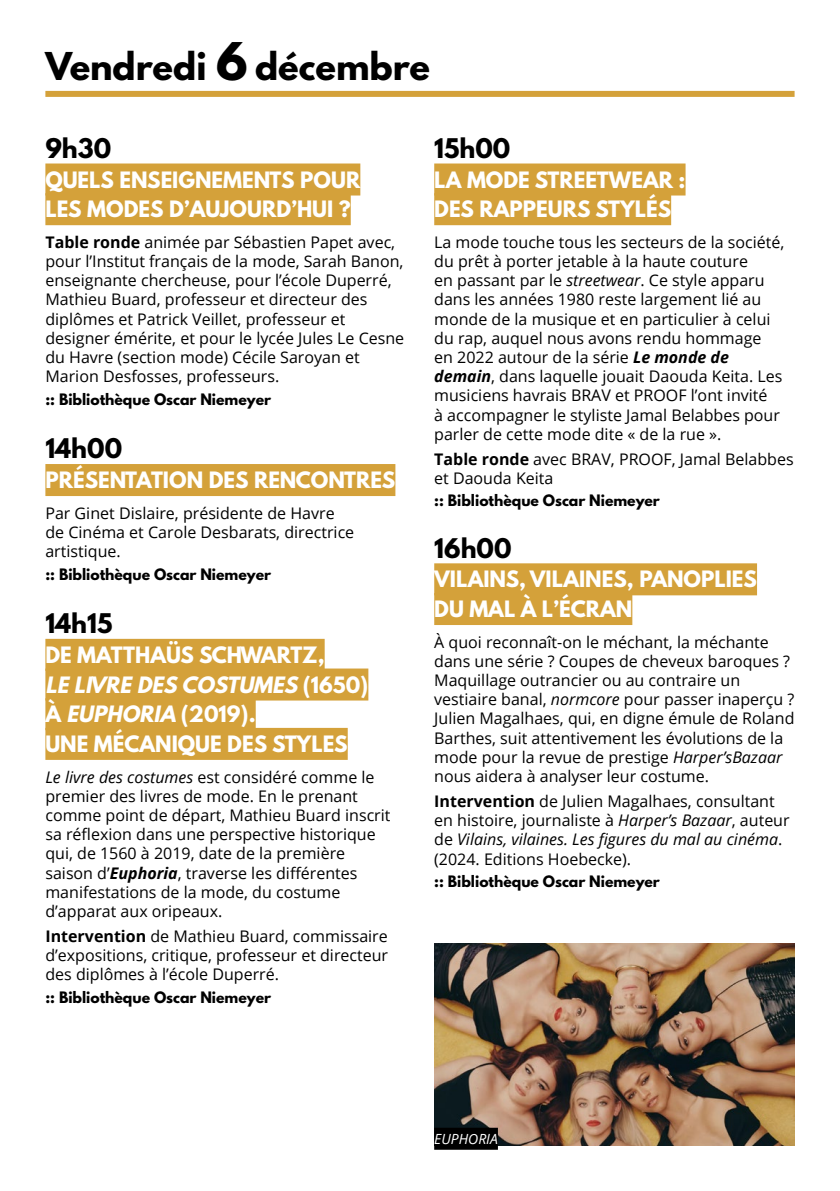
<style>
.page{position:relative;width:840px;height:1191px;background:#fff}
.page>*{position:absolute;margin:0;border:0;box-sizing:border-box;transform-origin:0 0}
.t1{font:700 34px "League Spartan";color:#000}
.t2{font:700 24px "League Spartan";color:#000}
.t3{font:700 20px/29.6px "League Spartan";color:#fff}
.t4{font:16px/19.2px "Open Sans";color:#000}
.t5{font:700 14px "League Spartan";color:#000}
.t6{font:italic 14px "Open Sans";color:#fff}
.s1{font-size:46px}
.s2{font-weight:700}
.s3{font-style:italic}
.s4{font-weight:700;font-style:italic}
</style>
<div class="page">
<div style="left:45px;top:163px;width:315px;height:32px;background:#d4a13a"></div>
<div style="left:45px;top:193px;width:305px;height:32px;background:#d4a13a"></div>
<div style="left:45px;top:464px;width:350px;height:32px;background:#d4a13a"></div>
<div style="left:45px;top:639px;width:279px;height:32px;background:#d4a13a"></div>
<div style="left:45px;top:668px;width:323px;height:32px;background:#d4a13a"></div>
<div style="left:45px;top:698px;width:210px;height:32px;background:#d4a13a"></div>
<div style="left:45px;top:728px;width:302px;height:32px;background:#d4a13a"></div>
<div style="left:45px;top:91px;width:749px;height:6px;background:#d4a13a"></div>
<div style="left:434px;top:163px;width:251px;height:32px;background:#d4a13a"></div>
<div style="left:434px;top:193px;width:236px;height:32px;background:#d4a13a"></div>
<div style="left:434px;top:563px;width:322px;height:32px;background:#d4a13a"></div>
<div style="left:434px;top:593px;width:198px;height:32px;background:#d4a13a"></div>
<img style="left:434px;top:943px;width:360px;height:202px">
<div style="left:434px;top:1127px;width:63px;height:22px;background:#000"></div>
<h1 class="t1" style="left:45px;top:39px;width:386px">Vendredi <span class="s1">6</span> décembre</h1>
<h2 class="t2" style="left:45px;top:129px;width:67px">9h30</h2>
<p class="t3" style="left:45px;top:164px;width:316px">QUELS ENSEIGNEMENTS POUR<br>LES MODES D’AUJOURD’HUI ?</p>
<p class="t4" style="left:45px;top:232px;width:360px"><span class="s2">Table ronde</span> animée par Sébastien Papet avec, pour l’Institut français de la mode, Sarah Banon, enseignante chercheuse, pour l’école Duperré, Mathieu Buard, professeur et directeur des diplômes et Patrick Veillet, professeur et designer émérite, et pour le lycée Jules Le Cesne du Havre (section mode) Cécile Saroyan et Marion Desfosses, professeurs.</p>
<p class="t5" style="left:45px;top:388px;width:227px">:: Bibliothèque Oscar Niemeyer</p>
<h2 class="t2" style="left:45px;top:430px;width:78px">14h00</h2>
<p class="t3" style="left:45px;top:465px;width:351px">PRÉSENTATION DES RENCONTRES</p>
<p class="t4" style="left:45px;top:503px;width:310px">Par Ginet Dislaire, présidente de Havre de Cinéma et Carole Desbarats, directrice artistique.</p>
<p class="t5" style="left:45px;top:563px;width:227px">:: Bibliothèque Oscar Niemeyer</p>
<h2 class="t2" style="left:45px;top:605px;width:69px">14h15</h2>
<p class="t3" style="left:45px;top:640px;width:324px">DE MATTHAÜS SCHWARTZ,<br><span class="s3">LE LIVRE DES COSTUMES</span> ( 1 6 5 0 )<br>À <span class="s3">EUPHORIA</span> ( 2 0 1 9 ) .<br>UNE MÉCANIQUE DES STYLES</p>
<p class="t4" style="left:45px;top:766px;width:346px"><span class="s3">Le livre des costumes</span> est considéré comme le premier des livres de mode. En le prenant comme point de départ, Mathieu Buard inscrit sa réflexion dans une perspective historique qui, de 1560 à 2019, date de la première saison d’<span class="s4">Euphoria</span>, traverse les différentes manifestations de la mode, du costume d’apparat aux oripeaux.</p>
<p class="t4" style="left:45px;top:926px;width:344px;text-align:justify"><span class="s2">Intervention</span> de Mathieu Buard, commissaire d’expositions, critique, professeur et directeur des diplômes à l’école Duperré.</p>
<p class="t5" style="left:45px;top:986px;width:227px">:: Bibliothèque Oscar Niemeyer</p>
<h2 class="t2" style="left:434px;top:129px;width:78px">15h00</h2>
<p class="t3" style="left:434px;top:164px;width:253px">LA MODE STREETWEAR :<br>DES RAPPEURS STYLÉS</p>
<p class="t4" style="left:434px;top:232px;width:351px">La mode touche tous les secteurs de la société, du prêt à porter jetable à la haute couture<br>en passant par le <span class="s3">streetwear</span>. Ce style apparu dans les années 1980 reste largement lié au monde de la musique et en particulier à celui du rap, auquel nous avons rendu hommage<br>en 2022 autour de la série <span class="s4">Le monde de demain</span>, dans laquelle jouait Daouda Keita. Les musiciens havrais BRAV et PROOF l’ont invité<br>à accompagner le styliste Jamal Belabbes pour parler de cette mode dite « de la rue ».</p>
<p class="t4" style="left:434px;top:449px;width:361px"><span class="s2">Table ronde</span> avec BRAV, PROOF, Jamal Belabbes et Daouda Keita</p>
<p class="t5" style="left:434px;top:490px;width:227px">:: Bibliothèque Oscar Niemeyer</p>
<h2 class="t2" style="left:434px;top:529px;width:79px">16h00</h2>
<p class="t3" style="left:434px;top:564px;width:324px">VILAINS, VILAINES, PANOPLIES<br>DU MAL À L’ÉCRAN</p>
<p class="t4" style="left:434px;top:632px;width:361px">À quoi reconnaît-on le méchant, la méchante dans une série ? Coupes de cheveux baroques ?<br>Maquillage outrancier ou au contraire un vestiaire banal, <span class="s3">normcore</span> pour passer inaperçu ?<br>Julien Magalhaes, qui, en digne émule de Roland Barthes, suit attentivement les évolutions de la mode pour la revue de prestige <span class="s3">Harper’sBazaar </span>nous aidera à analyser leur costume.</p>
<p class="t4" style="left:434px;top:791px;width:357px"><span class="s2">Intervention</span> de Julien Magalhaes, consultant en histoire, journaliste à <span class="s3">Harper’s Bazaar</span>, auteur de <span class="s3">Vilains, vilaines. Les figures du mal au cinéma</span>. (2024. Editions Hoebecke).</p>
<p class="t5" style="left:434px;top:870px;width:227px">:: Bibliothèque Oscar Niemeyer</p>
<p class="t6" style="left:434px;top:1129px;width:65px">EUPHORIA</p>
</div>
